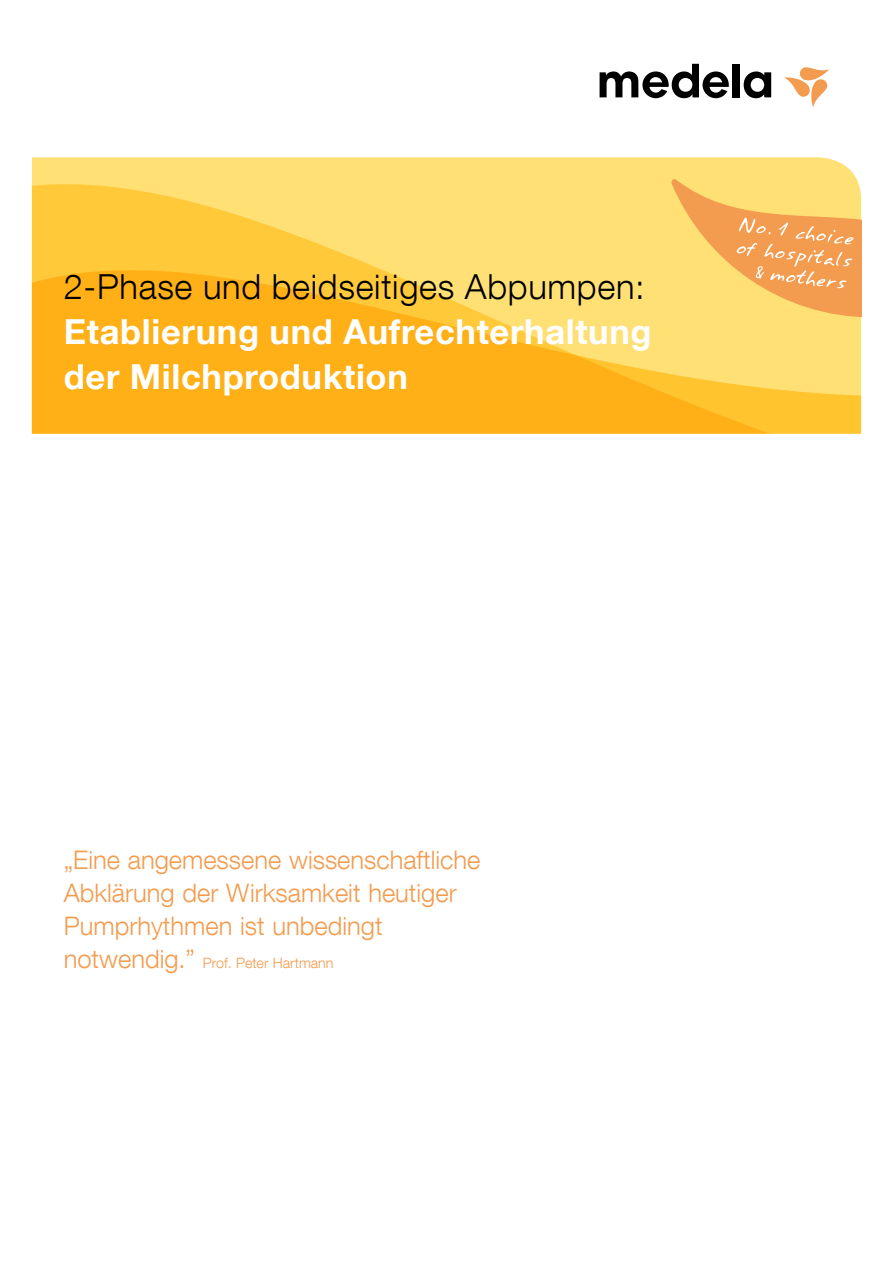
<style>
.page{position:relative;width:893px;height:1263px;background:#fff}
.page>*{position:absolute;margin:0;border:0;box-sizing:border-box;transform-origin:0 0}
.t1{font:700 34.5px/45px "Helvetica Neue LT Com";letter-spacing:.02em;color:#fff}
.t2{font:300 34.5px "Helvetica Neue LT Com";letter-spacing:.02em;color:#000}
.t3{font:300 25.5px/33px "Helvetica Neue LT Com";color:#f39b4e}
.t4{font:300 14.25px "Helvetica Neue LT Com";color:#f39b4e}
.s1{font-size:25.5px}
</style>
<div class="page">
<svg style="left:32px;top:157px;width:825px;height:43px;background:#ffdf74"></svg>
<svg style="left:32px;top:200px;width:829px;height:234px;background:#ffc43c"></svg>
<div style="left:732px;top:64px;width:7px;height:33px;background:#000"></div>
<svg style="left:744px;top:71px;width:27px;height:27px"></svg>
<svg style="left:600px;top:64px;width:129px;height:34px"></svg>
<svg style="left:784px;top:67px;width:45px;height:41px"></svg>
<svg style="left:671px;top:179px;width:190px;height:138px;background:#f9c168"></svg>
<h1 class="t2" style="left:64px;top:266px;width:583px">2-Phase und beidseitiges Abpumpen:</h1>
<h1 class="t1" style="left:64px;top:308px;width:589px">Etablierung und Aufrechterhaltung der Milchproduktion</h1>
<p class="t3" style="left:64px;top:843px;width:418px">„Eine angemessene wissenschaftliche<br>Abklärung der Wirksamkeit heutiger<br>Pumprhythmen ist unbedingt</p>
<p class="t4" style="left:64px;top:954px;width:271px"><span class="s1">notwendig.”</span> Prof. Peter Hartmann</p>
</div>
